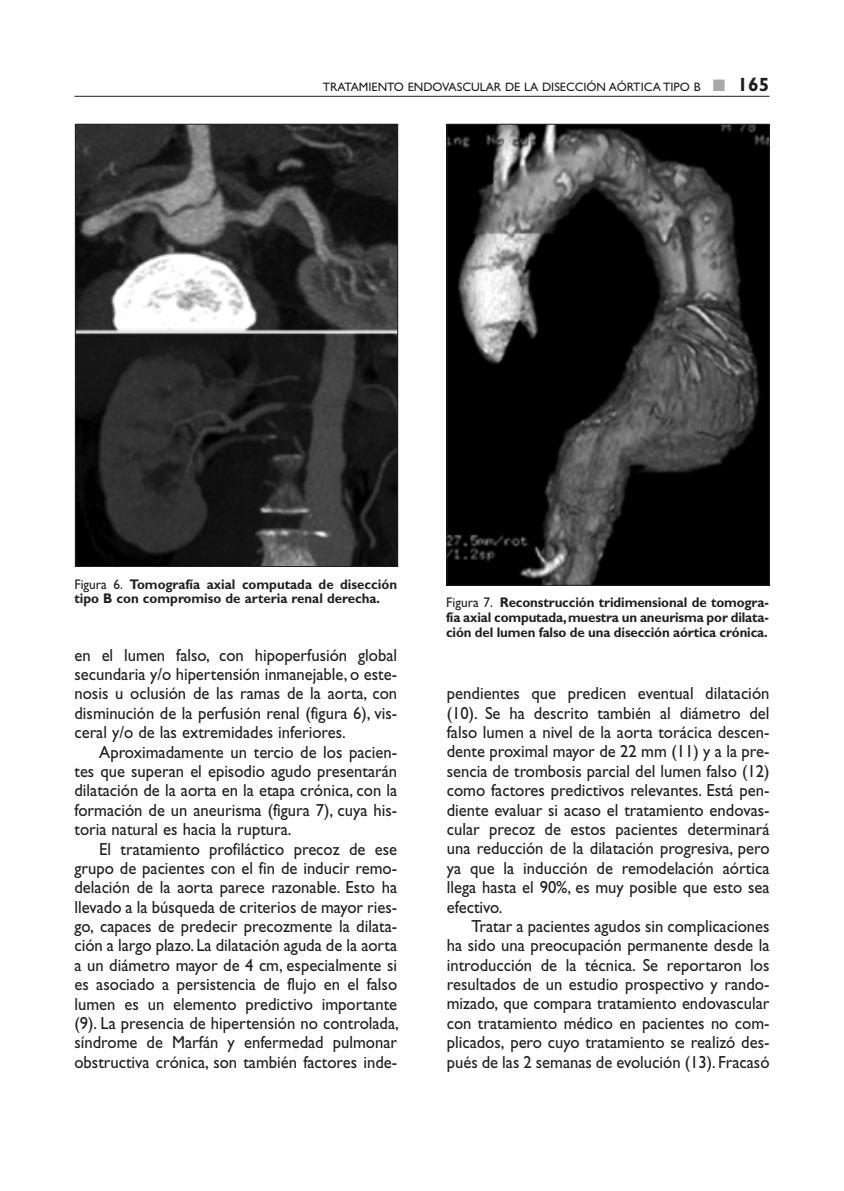
<style>
.page{position:relative;width:844px;height:1191px;background:#fff}
.page>*{position:absolute;margin:0;border:0;box-sizing:border-box;transform-origin:0 0}
.t1{font:17.5px/19.4px "Gill Sans";color:#231f20;text-align:justify;scale:.95 1}
.t2{font:700 14px/14.9px "Gill Sans";color:#231f20;scale:.95 1}
.t3{font:12.25px "Gill Sans";color:#231f20}
.s1{color:#a8a9ad}
.s2{font-weight:700;font-size:19.25px}
.s3{font-weight:400}
</style>
<div class="page">
<hr style="left:74px;top:96px;width:695px;height:1px;background:#231f20">
<img style="left:77px;top:126px;width:319px;height:438px">
<div style="left:75px;top:124px;width:323px;height:442px;border:1px solid #231f20"></div>
<img style="left:448px;top:126px;width:319px;height:457px">
<div style="left:446px;top:124px;width:323px;height:461px;border:1px solid #231f20"></div>
<p class="t3" style="left:323px;top:83px;width:448px">TRATAMIENTO ENDOVASCULAR DE LA DISECCIÓN AÓRTICA TIPO B <span class="s1">■</span> <span class="s2">165</span></p>
<p class="t2" style="left:74px;top:578px;width:341px"><span class="s3">Figura 6.</span> Tomografía axial computada de disección tipo B con compromiso de arteria renal derecha.</p>
<p class="t1" style="left:74px;top:647px;width:341px">en el lumen falso, con hipoperfusión global secundaria y/o hipertensión inmanejable, o este&shy;nosis u oclusión de las ramas de la aorta, con disminución de la perfusión renal (figura 6), vis&shy;ceral y/o de las extremidades inferiores.</p>
<p class="t1" style="left:74px;top:744px;width:341px;text-indent:25px">Aproximadamente un tercio de los pacien&shy;tes que superan el episodio agudo presentarán dilatación de la aorta en la etapa crónica, con la formación de un aneurisma (figura 7), cuya his&shy;toria natural es hacia la ruptura.</p>
<p class="t1" style="left:74px;top:841px;width:343px;text-indent:25px">El tratamiento profiláctico precoz de ese grupo de pacientes con el fin de inducir remo&shy;delación de la aorta parece razonable. Esto ha llevado a la búsqueda de criterios de mayor ries&shy;go, capaces de predecir precozmente la dilata&shy;ción a largo plazo. La dilatación aguda de la aorta a un diámetro mayor de 4 cm, especialmente si es asociado a persistencia de flujo en el falso lumen es un elemento predictivo importante (9). La presencia de hipertensión no controlada, síndrome de Marfán y enfermedad pulmonar obstructiva crónica, son también factores inde-</p>
<p class="t2" style="left:446px;top:596px;width:341px;text-align:justify"><span class="s3">Figura 7.</span> Reconstrucción tridimensional de tomogra&shy;fía axial computada, muestra un aneurisma por dilata&shy;ción del lumen falso de una disección aórtica crónica.</p>
<p class="t1" style="left:446px;top:685px;width:341px">pendientes que predicen eventual dilatación (10). Se ha descrito también al diámetro del falso lumen a nivel de la aorta torácica descen&shy;dente proximal mayor de 22 mm (11) y a la pre&shy;sencia de trombosis parcial del lumen falso (12) como factores predictivos relevantes. Está pen&shy;diente evaluar si acaso el tratamiento endovas&shy;cular precoz de estos pacientes determinará una reducción de la dilatación progresiva, pero ya que la inducción de remodelación aórtica llega hasta el 90%, es muy posible que esto sea efectivo.</p>
<p class="t1" style="left:446px;top:918px;width:341px;text-indent:25px">Tratar a pacientes agudos sin complicaciones ha sido una preocupación permanente desde la introducción de la técnica. Se reportaron los resultados de un estudio prospectivo y rando&shy;mizado, que compara tratamiento endovascular con tratamiento médico en pacientes no com&shy;plicados, pero cuyo tratamiento se realizó des&shy;pués de las 2 semanas de evolución (13). Fracasó</p>
</div>
